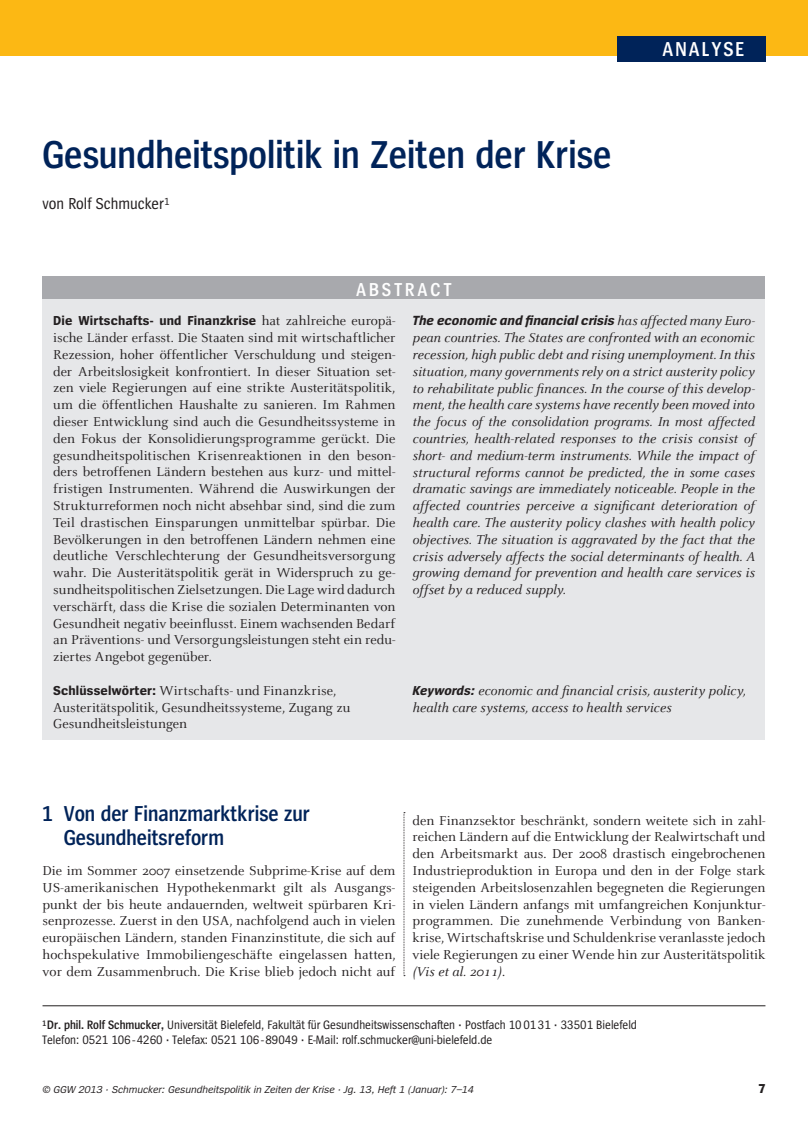
<style>
.page{position:relative;width:808px;height:1127px;background:#fff}
.page>*{position:absolute;margin:0;border:0;box-sizing:border-box;transform-origin:0 0}
.t1{font:600 40.5px "Spiegel Cd";color:#002359}
.t2{font:600 22.5px/24px "Spiegel Cd";color:#002359}
.t3{font:600 21px "Spiegel Cd";color:#fff}
.t4{font:600 19.5px "Spiegel Cd";color:#fff}
.t5{font:16.5px "Spiegel Cd";color:#231f20}
.t6{font:14.25px/16.8px "Celeste";color:#231f20;text-align:justify}
.t7{font:italic 14.25px/16.8px "Celeste";color:#231f20;text-align:justify}
.t8{font:italic 700 13.8px "Spiegel";letter-spacing:.005em;color:#231f20}
.t9{font:700 13.5px "Spiegel";letter-spacing:.01em;color:#231f20}
.t10{font:12.75px/14.2px "Spiegel Cd";color:#231f20}
.t11{font:italic 10.5px "Spiegel";color:#231f20}
.s1{font-family:"Celeste";font-weight:400;font-size:14.25px}
.s2{font-family:"Spiegel";font-weight:700;font-size:13.5px}
.s3{font-style:italic}
.s4{font-weight:600}
</style>
<div class="page">
<div style="left:0;top:0;width:808px;height:55px;background:#fcb814"></div>
<div style="left:617px;top:36px;width:148px;height:26px;background:#002359"></div>
<svg style="left:404px;top:812px;width:1px;height:164px"></svg>
<hr style="left:43px;top:1005px;width:722px;height:1px;background:#231f20">
<div style="left:43px;top:276px;width:722px;height:26px;background:#a8a9ad"></div>
<div style="left:43px;top:300px;width:722px;height:440px;background:#e6e7e9"></div>
<h1 class="t1" style="left:43px;top:134px;width:570px">Gesundheitspolitik in Zeiten der Krise</h1>
<p class="t5" style="left:43px;top:195px;width:129px">von Rolf Schmucker<sup>1</sup></p>
<h3 class="t3" style="left:663px;top:38px;width:83px">Analyse</h3>
<h3 class="t4" style="left:356px;top:279px;width:97px">Abstra ct</h3>
<p class="t9" style="left:53px;top:314px;width:344px">Die Wirtschafts- und Finanzkrise <span class="s1">hat zahlreiche europä-</span></p>
<p class="t6" style="left:53px;top:329px;width:344px">ische Länder erfasst. Die Staaten sind mit wirtschaftlicher Rezession, hoher öffentlicher Verschuldung und steigen&shy;der Arbeitslosigkeit konfrontiert. In dieser Situation set&shy;zen viele Regierungen auf eine strikte Austeritätspolitik, um die öffentlichen Haushalte zu sanieren. Im Rahmen dieser Entwicklung sind auch die Gesundheitssysteme in den Fokus der Konsolidierungsprogramme gerückt. Die gesundheitspolitischen Krisenreaktionen in den beson&shy;ders betroffenen Ländern bestehen aus kurz- und mittel&shy;fristigen Instrumenten. Während die Auswirkungen der Strukturreformen noch nicht absehbar sind, sind die zum Teil drastischen Einsparungen unmittelbar spürbar. Die Bevölkerungen in den betroffenen Ländern nehmen eine deutliche Verschlechterung der Gesundheitsversorgung wahr. Die Austeritätspolitik gerät in Widerspruch zu ge&shy;sundheitspolitischen Zielsetzungen. Die Lage wird dadurch verschärft, dass die Krise die sozialen Determinanten von Gesundheit negativ beeinflusst. Einem wachsenden Bedarf an Präventions- und Versorgungsleistungen steht ein redu&shy;ziertes Angebot gegenüber.</p>
<p class="t6" style="left:53px;top:682px;width:299px;text-align:left"><span class="s2">Schlüsselwörter:</span> Wirtschafts- und Finanzkrise,<br>Austeritätspolitik, Gesundheitssysteme, Zugang zu<br>Gesundheitsleistungen</p>
<p class="t8" style="left:412px;top:314px;width:344px">The economic and financial crisis <span class="s1">has affected many Euro-</span></p>
<p class="t7" style="left:412px;top:330px;width:344px">pean countries. The States are confronted with an economic recession, high public debt and rising unemployment. In this situation, many governments rely on a strict austerity policy to rehabilitate public finances. In the course of this develop&shy;ment, the health care systems have recently been moved into the focus of the consolidation programs. In most affected countries, health-related responses to the crisis consist of short- and medium-term instruments. While the impact of structural reforms cannot be predicted, the in some cases dramatic savings are immediately noticeable. People in the affected countries perceive a significant deterioration of health care. The austerity policy clashes with health policy objectives. The situation is aggravated by the fact that the crisis adversely affects the social determinants of health. A growing demand for prevention and health care services is offset by a reduced supply.</p>
<p class="t7" style="left:412px;top:682px;width:335px"><span class="s2">Keywords:</span> economic and financial crisis, austerity policy, health care systems, access to health services</p>
<h2 class="t2" style="left:64px;top:802px;width:248px;text-indent:-21px">1 Von der Finanzmarktkrise zur<br>Gesundheitsreform</h2>
<p class="t6" style="left:43px;top:862px;width:355px">Die im Sommer 2007 einsetzende Subprime-Krise auf dem US-amerikanischen Hypothekenmarkt gilt als Ausgangs&shy;punkt der bis heute andauernden, weltweit spürbaren Kri&shy;senprozesse. Zuerst in den USA, nachfolgend auch in vielen europäischen Ländern, standen Finanzinstitute, die sich auf hochspekulative Immobiliengeschäfte eingelassen hatten, vor dem Zusammenbruch. Die Krise blieb jedoch nicht auf</p>
<p class="t6" style="left:412px;top:812px;width:354px">den Finanzsektor beschränkt, sondern weitete sich in zahl&shy;reichen Ländern auf die Entwicklung der Realwirtschaft und den Arbeitsmarkt aus. Der 2008 drastisch eingebrochenen Industrieproduktion in Europa und den in der Folge stark steigenden Arbeitslosenzahlen begegneten die Regierungen in vielen Ländern anfangs mit umfangreichen Konjunktur&shy;programmen. Die zunehmende Verbindung von Banken&shy;krise, Wirtschaftskrise und Schuldenkrise veranlasste jedoch viele Regierungen zu einer Wende hin zur Austeritätspolitik <span class="s3">(Vis et al. 2011)</span>.</p>
<p class="t10" style="left:43px;top:1018px;width:596px"><sup>1</sup><span class="s4">Dr. phil. Rolf Schmucker,</span> Universität Bielefeld, Fakultät für Gesundheitswissenschaften · Postfach 10 0131 · 33501 Bielefeld<br>Telefon: 0521 106-4260 · Telefax: 0521 106-89049 · E-Mail: rolf.schmucker@uni-bielefeld.de</p>
<p class="t11" style="left:43px;top:1084px;width:433px">© GGW 2013 · Schmucker: Gesundheitspolitik in Zeiten der Krise · Jg. 13, Heft 1 (Januar): 7–14</p>
<p class="t9" style="left:758px;top:1081px;width:9px">7</p>
</div>
